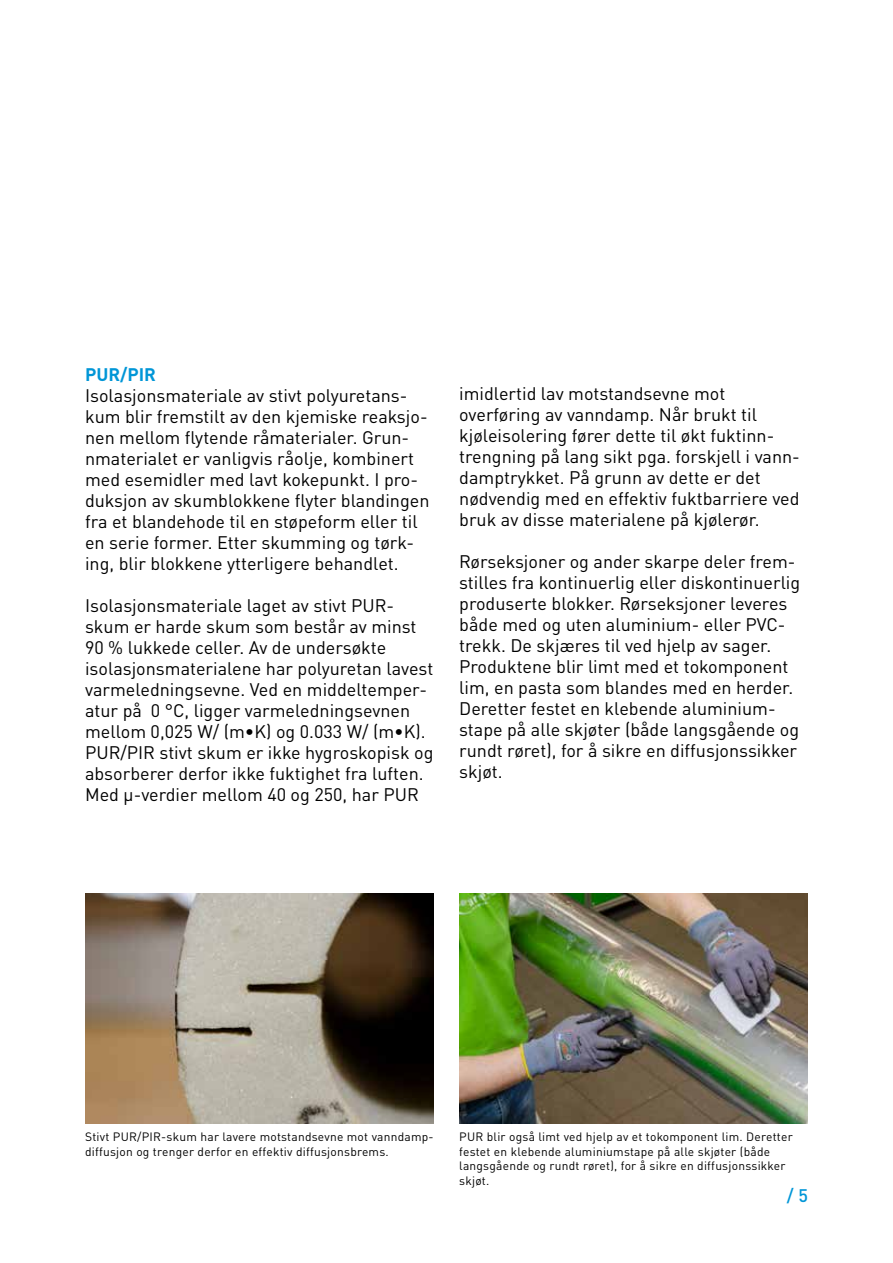
<style>
.page{position:relative;width:893px;height:1263px;background:#fff}
.page>*{position:absolute;margin:0;border:0;box-sizing:border-box;transform-origin:0 0}
.t1{font:18px/21px "DIN Pro";color:#000}
.t2{font:700 18px "DIN Pro";color:#0096d7}
.t3{font:500 18px "DIN Pro";color:#0096d7}
.t4{font:12px/14.4px "DIN Pro";letter-spacing:.02em;color:#000}
</style>
<div class="page">
<img style="left:85px;top:893px;width:349px;height:231px">
<img style="left:459px;top:893px;width:349px;height:231px">
<p class="t2" style="left:85px;top:360px;width:72px">PUR/PIR</p>
<p class="t1" style="left:85px;top:384px;width:346px">Isolasjonsmateriale av stivt polyuretans&shy;kum blir fremstilt av den kjemiske reaksjo&shy;nen mellom flytende råmaterialer. Grun&shy;nmaterialet er vanligvis råolje, kombinert med esemidler med lavt kokepunkt. I pro&shy;duksjon av skumblokkene flyter blandingen fra et blandehode til en støpeform eller til en serie former. Etter skumming og tørk&shy;ing, blir blokkene ytterligere behandlet.</p>
<p class="t1" style="left:85px;top:594px;width:350px">Isolasjonsmateriale laget av stivt PUR&shy;skum er harde skum som består av minst 90 % lukkede celler. Av de undersøkte isolasjonsmaterialene har polyuretan lavest varmeledningsevne. Ved en middeltemper&shy;atur på 0 °C, ligger varmeledningsevnen mellom 0,025 W/ (m•K) og 0.033 W/ (m•K).<br>PUR/PIR stivt skum er ikke hygroskopisk og absorberer derfor ikke fuktighet fra luften.<br>Med μ-verdier mellom 40 og 250, har PUR</p>
<p class="t1" style="left:459px;top:381px;width:342px">imidlertid lav motstandsevne mot overføring av vanndamp. Når brukt til kjøleisolering fører dette til økt fuktinn&shy;trengning på lang sikt pga. forskjell i vann&shy;damptrykket. På grunn av dette er det nødvendig med en effektiv fuktbarriere ved bruk av disse materialene på kjølerør.</p>
<p class="t1" style="left:459px;top:550px;width:343px">Rørseksjoner og ander skarpe deler frem&shy;stilles fra kontinuerlig eller diskontinuerlig produserte blokker. Rørseksjoner leveres både med og uten aluminium- eller PVC&shy;trekk. De skjæres til ved hjelp av sager.<br>Produktene blir limt med et tokomponent lim, en pasta som blandes med en herder.<br>Deretter festet en klebende aluminium&shy;stape på alle skjøter (både langsgående og rundt røret), for å sikre en diffusjonssikker skjøt.</p>
<p class="t4" style="left:85px;top:1129px;width:350px">Stivt PUR/PIR-skum har lavere motstandsevne mot vanndamp&shy;diffusjon og trenger derfor en effektiv diffusjonsbrems.</p>
<p class="t4" style="left:459px;top:1129px;width:335px">PUR blir også limt ved hjelp av et tokomponent lim. Deretter festet en klebende aluminiumstape på alle skjøter (både langsgående og rundt røret), for å sikre en diffusjonssikker skjøt.</p>
<p class="t3" style="left:787px;top:1181px;width:23px">/ 5</p>
</div>
